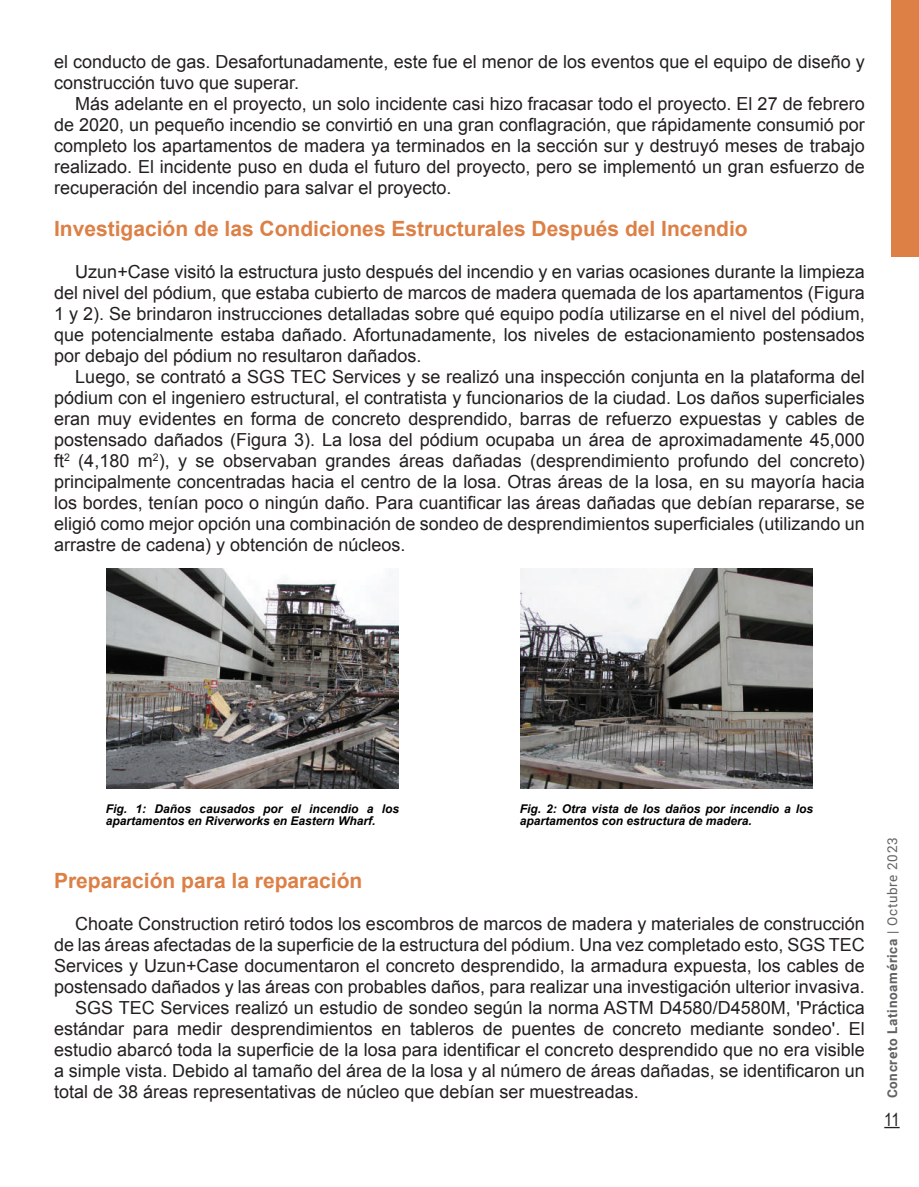
<style>
.page{position:relative;width:919px;height:1187px;background:#fff}
.page>*{position:absolute;margin:0;border:0;box-sizing:border-box;transform-origin:0 0}
.t1{font:700 21px "Arial";color:#dc8046}
.t2{font:18px/21px "Arial";color:#231f20;text-align:justify}
.t3{font:18px "Arial Narrow";color:#231f20}
.t4{font:700 13.5px "Roboto";letter-spacing:.05em;color:#616164}
.t5{font:italic 700 12px/12px "Arial";color:#000001}
.s1{font-weight:400}
</style>
<div class="page">
<svg style="left:884px;top:1126px;width:15px;height:2px"></svg>
<div style="left:891px;top:0;width:27px;height:256px;background:#dc8046"></div>
<img style="left:106px;top:568px;width:292px;height:220px">
<img style="left:520px;top:568px;width:292px;height:220px">
<p class="t2" style="left:54px;top:51px;width:812px">el conducto de gas. Desafortunadamente, este fue el menor de los eventos que el equipo de diseño y construcción tuvo que superar.</p>
<p class="t2" style="left:54px;top:93px;width:812px;text-indent:21px">Más adelante en el proyecto, un solo incidente casi hizo fracasar todo el proyecto. El 27 de febrero de 2020, un pequeño incendio se convirtió en una gran conflagración, que rápidamente consumió por completo los apartamentos de madera ya terminados en la sección sur y destruyó meses de trabajo realizado. El incidente puso en duda el futuro del proyecto, pero se implementó un gran esfuerzo de recuperación del incendio para salvar el proyecto.</p>
<p class="t1" style="left:54px;top:214px;width:695px">Investigación de las Condiciones Estructurales Después del Incendio</p>
<p class="t2" style="left:54px;top:261px;width:812px;text-indent:21px">Uzun+Case visitó la estructura justo después del incendio y en varias ocasiones durante la limpieza del nivel del pódium, que estaba cubierto de marcos de madera quemada de los apartamentos (Figura 1 y 2). Se brindaron instrucciones detalladas sobre qué equipo podía utilizarse en el nivel del pódium, que potencialmente estaba dañado. Afortunadamente, los niveles de estacionamiento postensados por debajo del pódium no resultaron dañados.</p>
<p class="t2" style="left:54px;top:366px;width:812px;text-indent:21px">Luego, se contrató a SGS TEC Services y se realizó una inspección conjunta en la plataforma del pódium con el ingeniero estructural, el contratista y funcionarios de la ciudad. Los daños superficiales eran muy evidentes en forma de concreto desprendido, barras de refuerzo expuestas y cables de postensado dañados (Figura 3). La losa del pódium ocupaba un área de aproximadamente 45,000 ft<sup>2</sup> (4,180 m<sup>2</sup>), y se observaban grandes áreas dañadas (desprendimiento profundo del concreto) principalmente concentradas hacia el centro de la losa. Otras áreas de la losa, en su mayoría hacia los bordes, tenían poco o ningún daño. Para cuantificar las áreas dañadas que debían repararse, se eligió como mejor opción una combinación de sondeo de desprendimientos superficiales (utilizando un arrastre de cadena) y obtención de núcleos.</p>
<p class="t5" style="left:106px;top:802px;width:295px">Fig. 1: Daños causados por el incendio a los apartamentos en Riverworks en Eastern Wharf.</p>
<p class="t5" style="left:519px;top:803px;width:295px">Fig. 2: Otra vista de los daños por incendio a los apartamentos con estructura de madera.</p>
<p class="t1" style="left:54px;top:866px;width:310px">Preparación para la reparación</p>
<p class="t2" style="left:75px;top:913px;width:791px">Choate Construction retiró todos los escombros de marcos de madera y materiales de construcción</p>
<p class="t2" style="left:54px;top:934px;width:812px">de las áreas afectadas de la superficie de la estructura del pódium. Una vez completado esto, SGS TEC</p>
<p class="t2" style="left:54px;top:955px;width:812px">Services y Uzun+Case documentaron el concreto desprendido, la armadura expuesta, los cables de</p>
<p class="t2" style="left:54px;top:976px;width:812px">postensado dañados y las áreas con probables daños, para realizar una investigación ulterior invasiva.</p>
<p class="t2" style="left:75px;top:997px;width:791px">SGS TEC Services realizó un estudio de sondeo según la norma ASTM D4580/D4580M, 'Práctica</p>
<p class="t2" style="left:54px;top:1018px;width:812px">estándar para medir desprendimientos en tableros de puentes de concreto mediante sondeo'. El</p>
<p class="t2" style="left:54px;top:1039px;width:812px">estudio abarcó toda la superficie de la losa para identificar el concreto desprendido que no era visible</p>
<p class="t2" style="left:54px;top:1060px;width:812px">a simple vista. Debido al tamaño del área de la losa y al número de áreas dañadas, se identificaron un</p>
<p class="t2" style="left:54px;top:1081px;width:586px">total de 38 áreas representativas de núcleo que debían ser muestreadas.</p>
<p class="t4" style="left:882px;top:1098px;width:262px;rotate:-90deg">Concreto Latinoamérica <span class="s1">| Octubre 2023</span></p>
<p class="t3" style="left:884px;top:1105px;width:17px">11</p>
</div>
